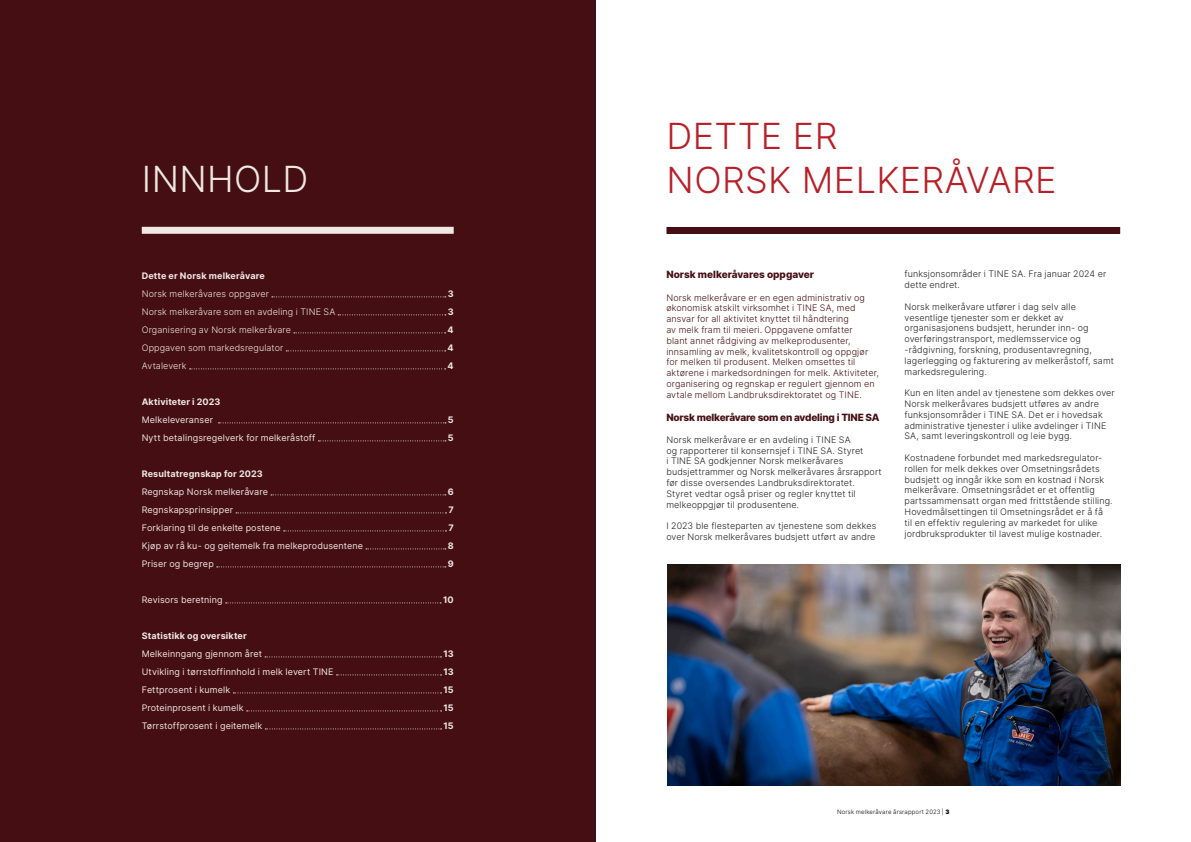
<style>
.page{position:relative;width:1191px;height:842px;background:#fff}
.page>*{position:absolute;margin:0;border:0;box-sizing:border-box;transform-origin:0 0}
.t1{font:300 36px/44px "Inter";letter-spacing:.01em;color:#b81f28}
.t2{font:300 36px "Inter";letter-spacing:.01em;color:#f0e9e2}
.Tittel_2{font:800 10px "Inter";letter-spacing:-.02em;color:#450e13}
.Tittel_2-2{font:800 10px "Inter";color:#450e13}
.Brødtekst{font:300 9px/10.8px "Inter";letter-spacing:.01em;color:#231f20}
.Brødtekst-2{font:300 9px/10.8px "Inter";letter-spacing:.01em;color:#450e13}
.Brødtekst-3{font:9px "Inter";letter-spacing:.015em;color:#f0e9e2}
.Brødtekst-4{font:300 9px "Inter";letter-spacing:.01em;color:#f0e9e2}
.Brødtekst-5{font:700 9px "Inter";letter-spacing:.015em;color:#f0e9e2}
.t3{font:300 6px "Inter";letter-spacing:.03em;color:#000}
.s1{font-weight:900}
</style>
<div class="page">
<div style="left:0;top:0;width:595px;height:842px;background:#450e13"></div>
<svg style="left:272px;top:296px;width:174px;height:1px"></svg>
<svg style="left:338px;top:314px;width:108px;height:1px"></svg>
<svg style="left:294px;top:332px;width:152px;height:1px"></svg>
<svg style="left:286px;top:350px;width:160px;height:1px"></svg>
<svg style="left:190px;top:368px;width:256px;height:1px"></svg>
<svg style="left:218px;top:422px;width:228px;height:1px"></svg>
<svg style="left:318px;top:440px;width:128px;height:1px"></svg>
<svg style="left:271px;top:494px;width:175px;height:1px"></svg>
<svg style="left:236px;top:512px;width:210px;height:1px"></svg>
<svg style="left:284px;top:530px;width:162px;height:1px"></svg>
<svg style="left:366px;top:548px;width:80px;height:1px"></svg>
<svg style="left:217px;top:566px;width:229px;height:1px"></svg>
<svg style="left:226px;top:602px;width:215px;height:1px"></svg>
<svg style="left:265px;top:656px;width:176px;height:1px"></svg>
<svg style="left:336px;top:674px;width:105px;height:1px"></svg>
<svg style="left:233px;top:692px;width:208px;height:1px"></svg>
<svg style="left:247px;top:710px;width:194px;height:1px"></svg>
<svg style="left:265px;top:728px;width:176px;height:1px"></svg>
<div style="left:142px;top:227px;width:312px;height:7px;background:#f0e9e2"></div>
<div style="left:666px;top:227px;width:454px;height:7px;background:#450e13"></div>
<img style="left:667px;top:564px;width:453px;height:221px">
<p class="t2" style="left:142px;top:153px;width:168px">INNHOLD</p>
<p class="Brødtekst-5" style="left:142px;top:269px;width:125px">Dette er Norsk melkeråvare</p>
<p class="Brødtekst-4" style="left:142px;top:287px;width:129px">Norsk melkeråvares oppgaver</p>
<p class="Brødtekst-5" style="left:448px;top:287px;width:7px">3</p>
<p class="Brødtekst-4" style="left:142px;top:305px;width:195px">Norsk melkeråvare som en avdeling i TINE SA</p>
<p class="Brødtekst-5" style="left:448px;top:305px;width:7px">3</p>
<p class="Brødtekst-4" style="left:142px;top:323px;width:151px">Organisering av Norsk melkeråvare</p>
<p class="Brødtekst-5" style="left:447px;top:323px;width:8px">4</p>
<p class="Brødtekst-4" style="left:142px;top:341px;width:143px">Oppgaven som markedsregulator</p>
<p class="Brødtekst-5" style="left:447px;top:341px;width:8px">4</p>
<p class="Brødtekst-4" style="left:142px;top:359px;width:46px">Avtaleverk</p>
<p class="Brødtekst-5" style="left:447px;top:359px;width:8px">4</p>
<p class="Brødtekst-5" style="left:142px;top:395px;width:80px">Aktiviteter i 2023</p>
<p class="Brødtekst-3" style="left:142px;top:413px;width:73px">Melkeleveranser</p>
<p class="Brødtekst-5" style="left:448px;top:413px;width:7px">5</p>
<p class="Brødtekst-3" style="left:142px;top:431px;width:175px">Nytt betalingsregelverk for melkeråstoff</p>
<p class="Brødtekst-5" style="left:448px;top:431px;width:7px">5</p>
<p class="Brødtekst-5" style="left:142px;top:467px;width:122px">Resultatregnskap for 2023</p>
<p class="Brødtekst-3" style="left:142px;top:485px;width:128px">Regnskap Norsk melkeråvare</p>
<p class="Brødtekst-5" style="left:448px;top:485px;width:7px">6</p>
<p class="Brødtekst-3" style="left:142px;top:503px;width:93px">Regnskapsprinsipper</p>
<p class="Brødtekst-5" style="left:448px;top:503px;width:7px">7</p>
<p class="Brødtekst-3" style="left:142px;top:521px;width:140px">Forklaring til de enkelte postene</p>
<p class="Brødtekst-5" style="left:448px;top:521px;width:7px">7</p>
<p class="Brødtekst-3" style="left:142px;top:539px;width:223px">Kjøp av rå ku- og geitemelk fra melkeprodusentene</p>
<p class="Brødtekst-5" style="left:448px;top:539px;width:7px">8</p>
<p class="Brødtekst-3" style="left:142px;top:557px;width:74px">Priser og begrep</p>
<p class="Brødtekst-5" style="left:448px;top:557px;width:7px">9</p>
<p class="Brødtekst-3" style="left:142px;top:593px;width:82px">Revisors beretning</p>
<p class="Brødtekst-5" style="left:443px;top:593px;width:12px">10</p>
<p class="Brødtekst-5" style="left:142px;top:629px;width:107px">Statistikk og oversikter</p>
<p class="Brødtekst-3" style="left:142px;top:647px;width:122px">Melkeinngang gjennom året</p>
<p class="Brødtekst-5" style="left:443px;top:647px;width:12px">13</p>
<p class="Brødtekst-3" style="left:142px;top:665px;width:193px">Utvikling i tørrstoffinnhold i melk levert TINE</p>
<p class="Brødtekst-5" style="left:443px;top:665px;width:12px">13</p>
<p class="Brødtekst-3" style="left:142px;top:683px;width:90px">Fettprosent i kumelk</p>
<p class="Brødtekst-5" style="left:443px;top:683px;width:12px">15</p>
<p class="Brødtekst-3" style="left:142px;top:701px;width:103px">Proteinprosent i kumelk</p>
<p class="Brødtekst-5" style="left:443px;top:701px;width:12px">15</p>
<p class="Brødtekst-3" style="left:142px;top:719px;width:122px">Tørrstoffprosent i geitemelk</p>
<p class="Brødtekst-5" style="left:443px;top:719px;width:12px">15</p>
<p class="t1" style="left:666px;top:114px;width:391px">DETTE ER<br>NORSK MELKERÅVARE</p>
<p class="Tittel_2-2" style="left:666px;top:267px;width:149px">Norsk melkeråvares oppgaver</p>
<p class="Brødtekst-2" style="left:666px;top:292px;width:214px">Norsk melkeråvare er en egen administrativ og økonomisk atskilt virksomhet i TINE SA, med ansvar for all aktivitet knyttet til håndtering<br>av melk fram til meieri. Oppgavene omfatter<br>blant annet rådgiving av melkeprodusenter, innsamling av melk, kvalitetskontroll og oppgjør for melken til produsent. Melken omsettes til aktørene i markedsordningen for melk. Aktiviteter, organisering og regnskap er regulert gjennom en avtale mellom Landbruksdirektoratet og TINE.</p>
<p class="Tittel_2" style="left:666px;top:409px;width:215px">Norsk melkeråvare som en avdeling i TINE SA</p>
<p class="Brødtekst" style="left:666px;top:434px;width:217px">Norsk melkeråvare er en avdeling i TINE SA<br>og rapporterer til konsernsjef i TINE SA. Styret<br>i TINE SA godkjenner Norsk melkeråvares budsjettrammer og Norsk melkeråvares årsrapport før disse oversendes Landbruksdirektoratet.<br>Styret vedtar også priser og regler knyttet til melkeoppgjør til produsentene.</p>
<p class="Brødtekst" style="left:666px;top:520px;width:212px">I 2023 ble flesteparten av tjenestene som dekkes over Norsk melkeråvares budsjett utført av andre</p>
<p class="Brødtekst" style="left:904px;top:269px;width:203px">funksjonsområder i TINE SA. Fra januar 2024 er dette endret.</p>
<p class="Brødtekst" style="left:904px;top:301px;width:211px">Norsk melkeråvare utfører i dag selv alle vesentlige tjenester som er dekket av organisasjonens budsjett, herunder inn- og overføringstransport, medlemsservice og -rådgivning, forskning, produsentavregning, lagerlegging og fakturering av melkeråstoff, samt markedsregulering.</p>
<p class="Brødtekst" style="left:904px;top:387px;width:212px">Kun en liten andel av tjenestene som dekkes over Norsk melkeråvares budsjett utføres av andre funksjonsområder i TINE SA. Det er i hovedsak administrative tjenester i ulike avdelinger i TINE SA, samt leveringskontroll og leie bygg.</p>
<p class="Brødtekst" style="left:904px;top:452px;width:210px">Kostnadene forbundet med markedsregulator&shy;rollen for melk dekkes over Omsetningsrådets budsjett og inngår ikke som en kostnad i Norsk melkeråvare. Omsetningsrådet er et offentlig partssammensatt organ med frittstående stilling.<br>Hovedmålsettingen til Omsetningsrådet er å få til en effektiv regulering av markedet for ulike jordbruksprodukter til lavest mulige kostnader.</p>
<p class="t3" style="left:837px;top:807px;width:114px">Norsk melkeråvare årsrapport 2023 | <span class="s1">3</span></p>
</div>
